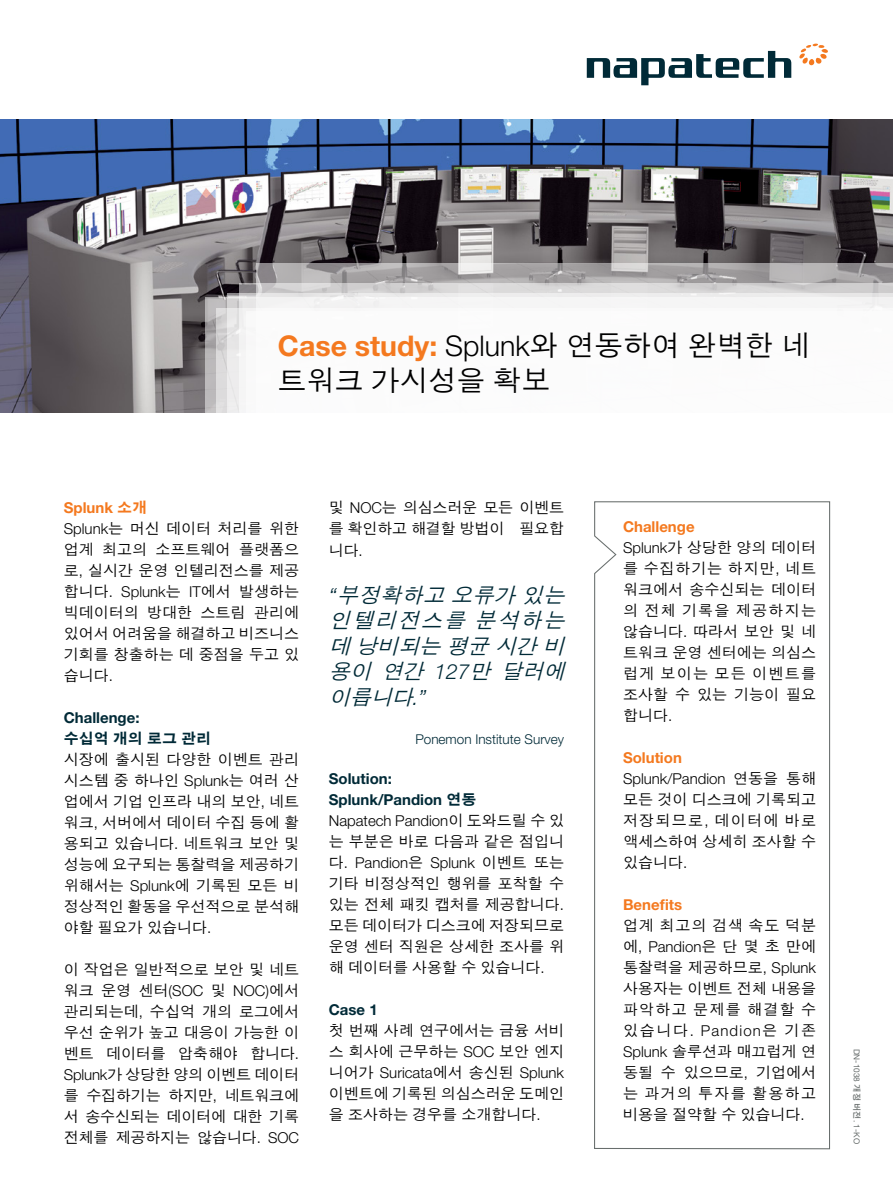
<style>
.page{position:relative;width:893px;height:1191px;background:#fff}
.page>*{position:absolute;margin:0;border:0;box-sizing:border-box;transform-origin:0 0}
.Citat-Rubrik{font:500 28.5px/34.2px "SM Gothic Std";color:#000}
.Citat-Rubrik-2{font:italic 500 21px/25.5px "SM Gothic Std";color:#002a37;text-align:justify}
.Brødtekst{font:500 15px/21px "SM Gothic Std";color:#000;text-align:justify}
.t1{font:700 15px "Helvetica Neue LT Std";color:#002a37}
.Mellemrubrik{font:700 15px "Helvetica Neue LT Std";color:#f4791f}
.t2{font:700 15px "SM Gothic Std";color:#002a37}
.Citat-Rubrik-3{font:300 13.5px "Helvetica Neue LT Std";color:#002a37}
.DN_nummer{font:8.25px "Helvetica Neue LT Std";color:#686e6d}
.s1{font-family:"Helvetica Neue LT Std";font-weight:700;color:#f4791f}
.s2{font-family:"Helvetica Neue LT Std";font-weight:300}
.s3{font-family:"SM Gothic Std"}
.s4{font-family:"SM Gothic Std";font-weight:600}
</style>
<div class="page">
<img style="left:0;top:119px;width:893px;height:293px">
<svg style="left:594px;top:501px;width:237px;height:648px"></svg>
<svg style="left:216px;top:308px;width:40px;height:105px"></svg>
<svg style="left:256px;top:263px;width:637px;height:149px"></svg>
<svg style="left:587px;top:51px;width:204px;height:34px"></svg>
<svg style="left:799px;top:44px;width:29px;height:21px"></svg>
<p class="Citat-Rubrik" style="left:278px;top:331px;width:534px"><span class="s1">Case study:</span> <span class="s2">Splunk</span>와 연동하여 완벽한 네 트워크 가시성을 확보</p>
<p class="Mellemrubrik" style="left:64px;top:498px;width:85px">Splunk <span class="s3">소개</span></p>
<p class="Brødtekst" style="left:64px;top:519px;width:237px"><span class="s2">Splunk</span>는 머신 데이터 처리를 위한 업계 최고의 소프트웨어 플랫폼으 로<span class="s2">,</span> 실시간 운영 인텔리전스를 제공 합니다<span class="s2">. Splunk</span>는 <span class="s2">IT</span>에서 발생하는 빅데이터의 방대한 스트림 관리에 있어서 어려움을 해결하고 비즈니스 기회를 창출하는 데 중점을 두고 있 습니다<span class="s2">.</span></p>
<p class="t1" style="left:64px;top:708px;width:77px">Challenge:</p>
<p class="t2" style="left:64px;top:730px;width:149px">수십억 개의 로그 관리</p>
<p class="Brødtekst" style="left:64px;top:750px;width:237px">시장에 출시된 다양한 이벤트 관리 시스템 중 하나인 <span class="s2">Splunk</span>는 여러 산 업에서 기업 인프라 내의 보안<span class="s2">,</span> 네트 워크<span class="s2">,</span> 서버에서 데이터 수집 등에 활 용되고 있습니다<span class="s2">.</span> 네트워크 보안 및 성능에 요구되는 통찰력을 제공하기 위해서는 <span class="s2">Splunk</span>에 기록된 모든 비 정상적인 활동을 우선적으로 분석해 야할 필요가 있습니다<span class="s2">.</span></p>
<p class="Brødtekst" style="left:64px;top:960px;width:237px">이 작업은 일반적으로 보안 및 네트 워크 운영 센터<span class="s2">(SOC</span> 및 <span class="s2">NOC)</span>에서 관리되는데<span class="s2">,</span> 수십억 개의 로그에서 우선 순위가 높고 대응이 가능한 이 벤트 데이터를 압축해야 합니다<span class="s2">.<br>Splunk</span>가 상당한 양의 이벤트 데이터 를 수집하기는 하지만<span class="s2">,</span> 네트워크에 서 송수신되는 데이터에 대한 기록 전체를 제공하지는 않습니다<span class="s2">. SOC</span></p>
<p class="Brødtekst" style="left:329px;top:497px;width:237px">및 <span class="s2">NOC</span>는 의심스러운 모든 이벤트 를 확인하고 해결할 방법이 필요합</p>
<p class="Brødtekst" style="left:329px;top:541px;width:35px">니다<span class="s2">.</span></p>
<p class="Citat-Rubrik-2" style="left:329px;top:583px;width:243px"><span class="s2">“</span> 부정확하고 오류가 있는 인텔리전스를 분석하는 데 낭비되는 평균 시간 비 용이 연간 <span class="s2">127</span>만 달러에 이릅니다<span class="s2">. ”</span></p>
<p class="Citat-Rubrik-3" style="left:415px;top:730px;width:150px">Ponemon Institute Survey</p>
<p class="t1" style="left:329px;top:769px;width:65px">Solution:</p>
<p class="t1" style="left:329px;top:790px;width:149px">Splunk/Pandion <span class="s3">연동</span></p>
<p class="Brødtekst" style="left:329px;top:811px;width:237px"><span class="s2">Napatech Pandion</span>이 도와드릴 수 있 는 부분은 바로 다음과 같은 점입니 다<span class="s2">. Pandion</span>은 <span class="s2">Splunk</span> 이벤트 또는 기타 비정상적인 행위를 포착할 수 있는 전체 패킷 캡처를 제공합니다<span class="s2">. </span>모든 데이터가 디스크에 저장되므로 운영 센터 직원은 상세한 조사를 위 해 데이터를 사용할 수 있습니다<span class="s2">.</span></p>
<p class="t1" style="left:329px;top:1000px;width:50px">Case 1</p>
<p class="Brødtekst" style="left:329px;top:1021px;width:237px">첫 번째 사례 연구에서는 금융 서비 스 회사에 근무하는 <span class="s2">SOC</span> 보안 엔지 니어가 <span class="s2">Suricata</span>에서 송신된 <span class="s2">Splunk </span>이벤트에 기록된 의심스러운 도메인 을 조사하는 경우를 소개합니다<span class="s2">.</span></p>
<p class="Mellemrubrik" style="left:623px;top:517px;width:73px">Challenge</p>
<p class="Brødtekst" style="left:623px;top:538px;width:195px"><span class="s2">Splunk</span>가 상당한 양의 데이터 를 수집하기는 하지만<span class="s2">,</span> 네트 워크에서 송수신되는 데이터 의 전체 기록을 제공하지는 않습니다<span class="s2">.</span> 따라서 보안 및 네 트워크 운영 센터에는 의심스 럽게 보이는 모든 이벤트를 조사할 수 있는 기능이 필요 합니다<span class="s2">.</span></p>
<p class="Mellemrubrik" style="left:623px;top:748px;width:60px">Solution</p>
<p class="Brødtekst" style="left:623px;top:769px;width:195px"><span class="s2">Splunk/Pandion</span> 연동을 통해 모든 것이 디스크에 기록되고 저장되므로<span class="s2">,</span> 데이터에 바로 액세스하여 상세히 조사할 수 있습니다<span class="s2">.</span></p>
<p class="Mellemrubrik" style="left:623px;top:895px;width:61px">Benefits</p>
<p class="Brødtekst" style="left:623px;top:916px;width:195px">업계 최고의 검색 속도 덕분 에<span class="s2">, Pandion</span>은 단 몇 초 만에 통찰력을 제공하므로<span class="s2">, Splunk </span>사용자는 이벤트 전체 내용을 파악하고 문제를 해결할 수 있습니다<span class="s2">. Pandion</span>은 기존 <span class="s2">Splunk</span> 솔루션과 매끄럽게 연 동될 수 있으므로<span class="s2">,</span> 기업에서 는 과거의 투자를 활용하고 비용을 절약할 수 있습니다<span class="s2">.</span></p>
<p class="DN_nummer" style="left:862px;top:1048px;width:97px;rotate:90deg">DN-1038 <span class="s4">개정 버전</span>. 1-KO</p>
</div>
